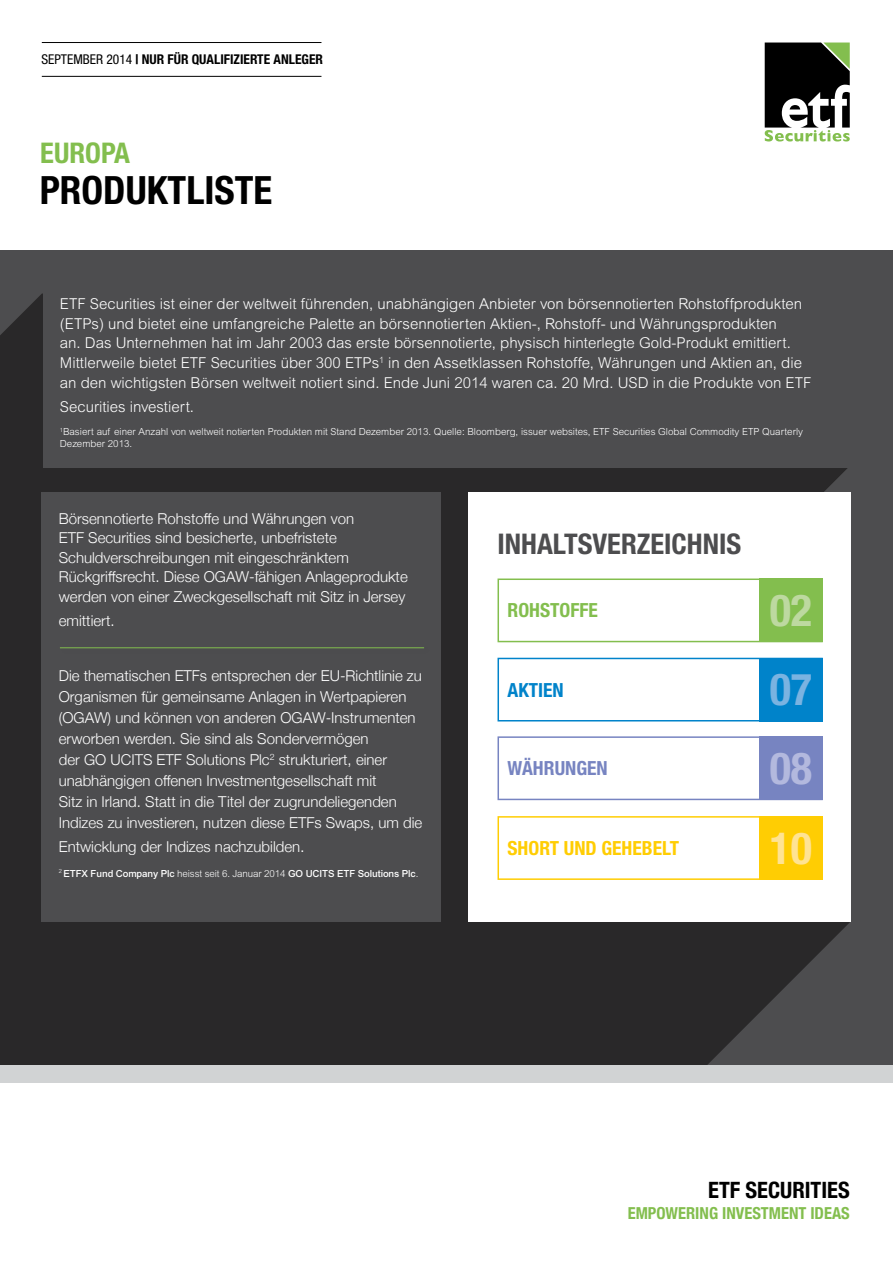
<style>
.page{position:relative;width:893px;height:1263px;background:#fff}
.page>*{position:absolute;margin:0;border:0;box-sizing:border-box;transform-origin:0 0}
.t1{font:700 condensed 44.1px "Helvetica Neue LT Std";color:#bdd9a0}
.t2{font:700 condensed 44.1px "Helvetica Neue LT Std";color:#7ab3e1}
.t3{font:700 condensed 44.1px "Helvetica Neue LT Std";color:#b3b9de}
.t4{font:700 condensed 44.1px "Helvetica Neue LT Std";color:#ffe393}
.t5{font:700 condensed 39px "Helvetica Neue LT Std";color:#000}
.t6{font:700 condensed 28.5px "Helvetica Neue LT Std";color:#4d4d4f}
.t7{font:700 condensed 28.5px "Helvetica Neue LT Std";color:#83be4e}
.t8{font:700 condensed 22.5px "Helvetica Neue";color:#000}
.t9{font:700 condensed 19.5px "Helvetica Neue LT Std";color:#ffcd03}
.t10{font:700 condensed 19.5px "Helvetica Neue LT Std";color:#83be4e}
.t11{font:700 condensed 19.5px "Helvetica Neue LT Std";color:#7784c1}
.t12{font:700 condensed 19.5px "Helvetica Neue LT Std";color:#0083ca}
.t13{font:700 condensed 16.5px "Helvetica Neue";color:#83be4e}
.t14{font:300 15px/21px "Helvetica Neue";color:#fff}
.t15{font:300 15px/19.5px "Arial MT Std";color:#fff}
.t16{font:700 condensed 13.5px "Helvetica Neue LT Std";color:#000}
.t17{font:300 9.75px/12px "Arial MT Std";color:#fff}
.t18{font:500 9.75px "Arial MT Std";letter-spacing:-.01em;color:#fff}
.s1{font-weight:400}
.s2{font-family:"Arial MT Std";font-size:16.5px}
.s3{font-weight:300}
</style>
<div class="page">
<div style="left:0;top:250px;width:893px;height:832px;background:#4d4d4f"></div>
<div style="left:0;top:293px;width:848px;height:200px;background:#292829"></div>
<svg style="left:0;top:493px;width:850px;height:573px;background:#2c2b2c"></svg>
<svg style="left:765px;top:43px;width:85px;height:98px"></svg>
<hr style="left:42px;top:42px;width:279px;height:1px;background:#000">
<hr style="left:42px;top:76px;width:279px;height:1px;background:#000">
<div style="left:0;top:1066px;width:893px;height:17px;background:#d1d3d4"></div>
<div style="left:43px;top:293px;width:806px;height:175px;background:#4d4d4f"></div>
<div style="left:42px;top:492px;width:399px;height:430px;background:#4d4d4f"></div>
<div style="left:59px;top:645px;width:373px;height:11px;background:#000;opacity:.1"></div>
<hr style="left:60px;top:647px;width:364px;height:1px;background:#83be4e">
<div style="left:468px;top:492px;width:382px;height:430px;background:#fff"></div>
<div style="left:497px;top:578px;width:326px;height:64px;border:2px solid #83be4e"></div>
<div style="left:759px;top:578px;width:64px;height:64px;background:#83be4e"></div>
<div style="left:497px;top:658px;width:326px;height:63px;border:2px solid #0083ca"></div>
<div style="left:759px;top:658px;width:64px;height:63px;background:#0083ca"></div>
<div style="left:497px;top:736px;width:326px;height:64px;border:2px solid #7784c1"></div>
<div style="left:759px;top:736px;width:64px;height:64px;background:#7784c1"></div>
<div style="left:497px;top:816px;width:326px;height:64px;border:2px solid #ffcd03"></div>
<div style="left:759px;top:816px;width:64px;height:64px;background:#ffcd03"></div>
<p class="t16" style="left:41px;top:51px;width:283px"><span class="s1">SEPTEMBER 2014</span> | NUR FÜR QUALIFIZIERTE ANLEGER</p>
<h3 class="t7" style="left:40px;top:135px;width:91px">EUROPA</h3>
<h2 class="t5" style="left:40px;top:167px;width:234px">PRODUKTLISTE</h2>
<p class="t15" style="left:60px;top:294px;width:753px">ETF Securities ist einer der weltweit führenden, unabhängigen Anbieter von börsennotierten Rohstoffprodukten (ETPs) und bietet eine umfangreiche Palette an börsennotierten Aktien-, Rohstoff- und Währungsprodukten<br>an. Das Unternehmen hat im Jahr 2003 das erste börsennotierte, physisch hinterlegte Gold-Produkt emittiert.<br>Mittlerweile bietet ETF Securities über 300 ETPs<sup>1</sup> in den Assetklassen Rohstoffe, Währungen und Aktien an, die an den wichtigsten Börsen weltweit notiert sind. Ende Juni 2014 waren ca. 20 Mrd. USD in die Produkte von ETF</p>
<p class="t15" style="left:60px;top:396px;width:136px">Securities investiert.</p>
<p class="t17" style="left:60px;top:426px;width:745px"><sup>1</sup>Basiert auf einer Anzahl von weltweit notierten Produkten mit Stand Dezember 2013. Quelle: Bloomberg, issuer websites, ETF Securities Global Commodity ETP Quarterly<br>Dezember 2013.</p>
<p class="t14" style="left:59px;top:508px;width:350px;line-height:19.5px">Börsennotierte Rohstoffe und Währungen von<br>ETF Securities sind besicherte, unbefristete Schuldverschreibungen mit eingeschränktem Rückgriffsrecht. Diese OGAW-fähigen Anlageprodukte werden von einer Zweckgesellschaft mit Sitz in Jersey</p>
<p class="t14" style="left:59px;top:609px;width:57px">emittiert.</p>
<p class="t14" style="left:59px;top:664px;width:365px">Die thematischen ETFs entsprechen der EU-Richtlinie zu Organismen für gemeinsame Anlagen in Wertpapieren (OGAW) und können von anderen OGAW-Instrumenten erworben werden. Sie sind als Sondervermögen<br>der GO UCITS ETF Solutions Plc<sup>2</sup> strukturiert, einer unabhängigen offenen Investmentgesellschaft mit<br>Sitz in Irland. Statt in die Titel der zugrundeliegenden Indizes zu investieren, nutzen diese ETFs Swaps, um die</p>
<p class="t14" style="left:59px;top:835px;width:248px">Entwicklung der Indizes nachzubilden<span class="s2">.</span></p>
<p class="t18" style="left:59px;top:867px;width:361px"><sup>2</sup> ETFX Fund Company Plc <span class="s3">heisst seit 6. Januar 2014</span> GO UCITS ETF Solutions Plc<span class="s3">.</span></p>
<h3 class="t6" style="left:497px;top:527px;width:245px">INHALTSVERZEICHNIS</h3>
<h3 class="t10" style="left:507px;top:599px;width:92px">ROHSTOFFE</h3>
<h1 class="t1" style="left:770px;top:584px;width:44px">02</h1>
<h3 class="t12" style="left:507px;top:678px;width:58px">AKTIEN</h3>
<h1 class="t2" style="left:770px;top:663px;width:44px">07</h1>
<h3 class="t11" style="left:507px;top:756px;width:102px">WÄHRUNGEN</h3>
<h1 class="t3" style="left:770px;top:742px;width:44px">08</h1>
<h3 class="t9" style="left:507px;top:836px;width:173px">SHORT UND GEHEBELT</h3>
<h1 class="t4" style="left:770px;top:821px;width:44px">10</h1>
<h3 class="t8" style="left:708px;top:1171px;width:143px">ETF SECURITIES</h3>
<p class="t13" style="left:628px;top:1199px;width:224px">EMPOWERING INVESTMENT IDEAS</p>
</div>
